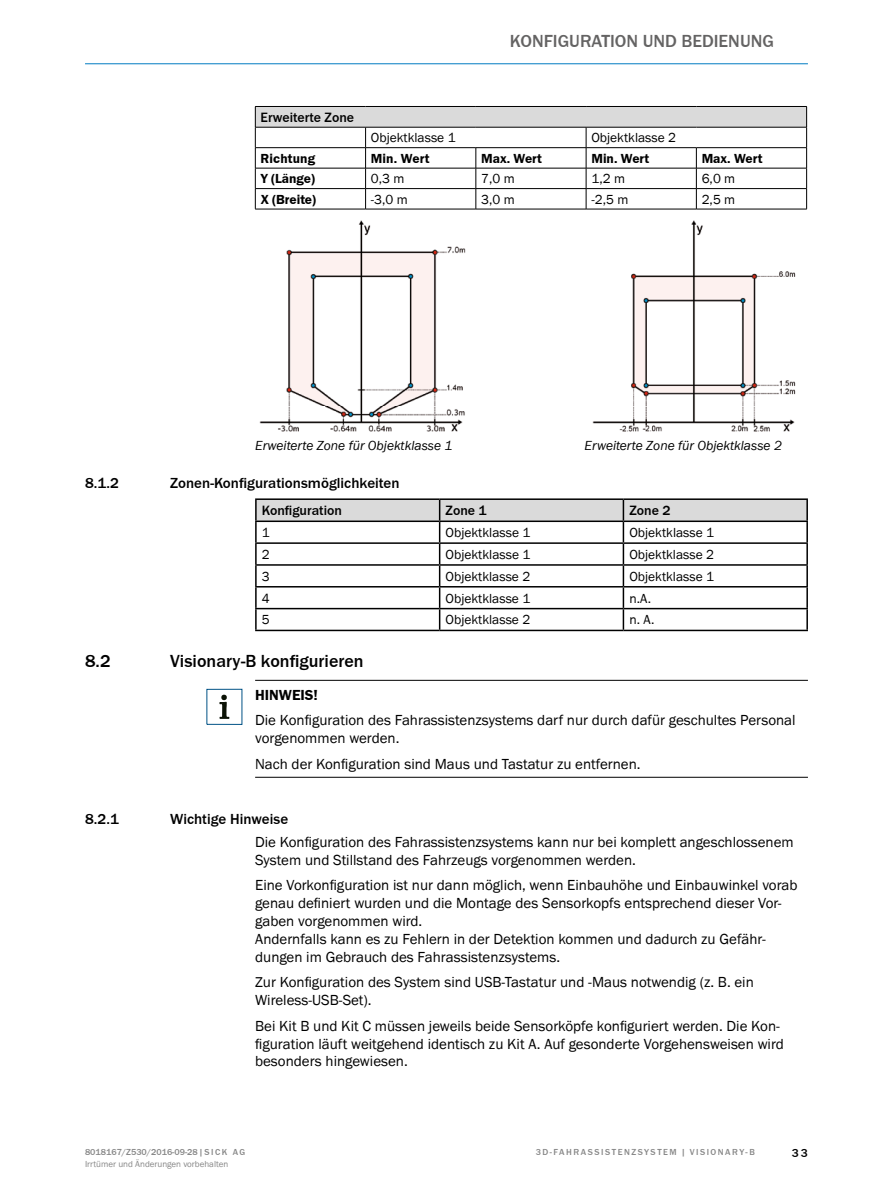
<style>
.page{position:relative;width:893px;height:1188px;background:#fff}
.page>*{position:absolute;margin:0;border:0;box-sizing:border-box;transform-origin:0 0}
.t1{font:500 18px "SICK Franklin";letter-spacing:.005em;color:#000}
.t2{font:500 18px "SICK Franklin";color:#646363}
.t3{font:15px/17.9px "SICK Franklin";color:#000}
.t4{font:500 15px "SICK Franklin";letter-spacing:.005em;color:#000}
.t5{font:700 15px "SICK Franklin";color:#000}
.t6{font:500 13.8px "SICK Franklin";color:#000}
.t7{font:13.5px "SICK Franklin";color:#000}
.t8{font:italic 13.5px "SICK Franklin";color:#000}
.t9{font:700 13.5px "SICK Franklin";color:#000}
.t10{font:500 12px "SICK Franklin";color:#000}
.t11{font:500 9px "SICK Franklin";letter-spacing:.17em;color:#878787}
.t12{font:9px "SICK Franklin";color:#878787}
.t13{font:500 9px "SICK Franklin";color:#878787}
</style>
<div class="page">
<hr style="left:85px;top:63px;width:723px;height:1px;background:#007cc2">
<div style="left:255px;top:106px;width:552px;height:21px;background:#dadada"></div>
<hr style="left:255px;top:106px;width:111px;height:1px;background:#000">
<hr style="left:366px;top:106px;width:110px;height:1px;background:#000">
<hr style="left:476px;top:106px;width:110px;height:1px;background:#000">
<hr style="left:586px;top:106px;width:110px;height:1px;background:#000">
<hr style="left:696px;top:106px;width:111px;height:1px;background:#000">
<hr style="left:255px;top:127px;width:111px;height:1px;background:#000">
<hr style="left:366px;top:127px;width:110px;height:1px;background:#000">
<hr style="left:476px;top:127px;width:110px;height:1px;background:#000">
<hr style="left:586px;top:127px;width:110px;height:1px;background:#000">
<hr style="left:696px;top:127px;width:111px;height:1px;background:#000">
<hr style="left:255px;top:147px;width:111px;height:1px;background:#000">
<hr style="left:366px;top:147px;width:110px;height:1px;background:#000">
<hr style="left:476px;top:147px;width:110px;height:1px;background:#000">
<hr style="left:586px;top:147px;width:110px;height:1px;background:#000">
<hr style="left:696px;top:147px;width:111px;height:1px;background:#000">
<hr style="left:255px;top:168px;width:111px;height:1px;background:#000">
<hr style="left:366px;top:168px;width:110px;height:1px;background:#000">
<hr style="left:476px;top:168px;width:110px;height:1px;background:#000">
<hr style="left:586px;top:168px;width:110px;height:1px;background:#000">
<hr style="left:696px;top:168px;width:111px;height:1px;background:#000">
<hr style="left:255px;top:188px;width:111px;height:1px;background:#000">
<svg style="left:255px;top:107px;width:1px;height:102px"></svg>
<hr style="left:366px;top:188px;width:110px;height:1px;background:#000">
<svg style="left:365px;top:127px;width:1px;height:82px"></svg>
<hr style="left:476px;top:188px;width:110px;height:1px;background:#000">
<svg style="left:476px;top:148px;width:1px;height:61px"></svg>
<hr style="left:586px;top:188px;width:110px;height:1px;background:#000">
<svg style="left:586px;top:127px;width:1px;height:82px"></svg>
<hr style="left:696px;top:188px;width:111px;height:1px;background:#000">
<svg style="left:696px;top:148px;width:1px;height:61px"></svg>
<svg style="left:806px;top:107px;width:1px;height:102px"></svg>
<hr style="left:255px;top:209px;width:111px;height:1px;background:#000">
<hr style="left:366px;top:209px;width:110px;height:1px;background:#000">
<hr style="left:476px;top:209px;width:110px;height:1px;background:#000">
<hr style="left:586px;top:209px;width:110px;height:1px;background:#000">
<hr style="left:696px;top:209px;width:111px;height:1px;background:#000">
<hr style="left:255px;top:498px;width:185px;height:2px;background:#000">
<hr style="left:255px;top:500px;width:2px;height:21px;background:#000">
<hr style="left:440px;top:498px;width:183px;height:2px;background:#000">
<hr style="left:623px;top:498px;width:185px;height:2px;background:#000">
<hr style="left:806px;top:500px;width:2px;height:21px;background:#000">
<hr style="left:255px;top:521px;width:185px;height:1px;background:#000">
<hr style="left:255px;top:522px;width:2px;height:20px;background:#000">
<hr style="left:623px;top:521px;width:185px;height:1px;background:#000">
<hr style="left:806px;top:522px;width:2px;height:20px;background:#000">
<hr style="left:255px;top:542px;width:185px;height:2px;background:#000">
<hr style="left:255px;top:544px;width:2px;height:20px;background:#000">
<hr style="left:623px;top:542px;width:185px;height:2px;background:#000">
<hr style="left:806px;top:544px;width:2px;height:20px;background:#000">
<hr style="left:255px;top:564px;width:185px;height:2px;background:#000">
<hr style="left:255px;top:566px;width:2px;height:20px;background:#000">
<hr style="left:623px;top:564px;width:185px;height:2px;background:#000">
<hr style="left:806px;top:566px;width:2px;height:20px;background:#000">
<hr style="left:255px;top:586px;width:185px;height:2px;background:#000">
<hr style="left:255px;top:588px;width:2px;height:20px;background:#000">
<hr style="left:623px;top:586px;width:185px;height:2px;background:#000">
<hr style="left:806px;top:588px;width:2px;height:20px;background:#000">
<hr style="left:255px;top:608px;width:185px;height:1px;background:#000">
<hr style="left:255px;top:609px;width:2px;height:21px;background:#000">
<hr style="left:623px;top:608px;width:185px;height:1px;background:#000">
<svg style="left:256px;top:499px;width:551px;height:131px"></svg>
<hr style="left:806px;top:609px;width:2px;height:21px;background:#000">
<hr style="left:255px;top:630px;width:185px;height:1px;background:#000">
<hr style="left:440px;top:630px;width:183px;height:1px;background:#000">
<hr style="left:623px;top:630px;width:185px;height:1px;background:#000">
<hr style="left:255px;top:680px;width:553px;height:1px;background:#000">
<hr style="left:255px;top:777px;width:553px;height:1px;background:#000">
<div style="left:206px;top:689px;width:36px;height:36px;border:1px solid #005286"></div>
<svg style="left:219px;top:695px;width:11px;height:24px"></svg>
<img style="left:592px;top:220px;width:204px;height:212px">
<img style="left:259px;top:220px;width:207px;height:212px">
<p class="t2" style="left:510px;top:30px;width:266px">KONFIGURATION UND BEDIENUNG</p>
<p class="t6" style="left:261px;top:109px;width:95px">Erweiterte Zone</p>
<p class="t7" style="left:371px;top:129px;width:86px">Objektklasse 1</p>
<p class="t7" style="left:591px;top:129px;width:86px">Objektklasse 2</p>
<p class="t9" style="left:261px;top:150px;width:56px">Richtung</p>
<p class="t9" style="left:371px;top:150px;width:60px">Min. Wert</p>
<p class="t9" style="left:481px;top:150px;width:62px">Max. Wert</p>
<p class="t9" style="left:591px;top:150px;width:59px">Min. Wert</p>
<p class="t9" style="left:702px;top:150px;width:62px">Max. Wert</p>
<p class="t9" style="left:261px;top:170px;width:56px">Y (Länge)</p>
<p class="t7" style="left:371px;top:170px;width:35px">0,3 m</p>
<p class="t7" style="left:481px;top:170px;width:35px">7,0 m</p>
<p class="t7" style="left:591px;top:170px;width:35px">1,2 m</p>
<p class="t7" style="left:702px;top:170px;width:35px">6,0 m</p>
<p class="t9" style="left:261px;top:191px;width:57px">X (Breite)</p>
<p class="t7" style="left:371px;top:191px;width:38px">-3,0 m</p>
<p class="t7" style="left:481px;top:191px;width:35px">3,0 m</p>
<p class="t7" style="left:591px;top:191px;width:38px">-2,5 m</p>
<p class="t7" style="left:702px;top:191px;width:35px">2,5 m</p>
<p class="t8" style="left:255px;top:437px;width:199px">Erweiterte Zone für Objektklasse 1</p>
<p class="t8" style="left:585px;top:437px;width:199px">Erweiterte Zone für Objektklasse 2</p>
<p class="t4" style="left:85px;top:474px;width:35px">8.1.2</p>
<p class="t4" style="left:170px;top:474px;width:231px">Zonen-Konfigurationsmöglichkeiten</p>
<p class="t6" style="left:262px;top:502px;width:82px">Konfiguration</p>
<p class="t6" style="left:446px;top:502px;width:43px">Zone 1</p>
<p class="t6" style="left:629px;top:502px;width:43px">Zone 2</p>
<p class="t7" style="left:262px;top:524px;width:9px">1</p>
<p class="t7" style="left:446px;top:524px;width:86px">Objektklasse 1</p>
<p class="t7" style="left:629px;top:524px;width:86px">Objektklasse 1</p>
<p class="t7" style="left:262px;top:546px;width:9px">2</p>
<p class="t7" style="left:446px;top:546px;width:86px">Objektklasse 1</p>
<p class="t7" style="left:629px;top:546px;width:86px">Objektklasse 2</p>
<p class="t7" style="left:262px;top:568px;width:9px">3</p>
<p class="t7" style="left:446px;top:568px;width:86px">Objektklasse 2</p>
<p class="t7" style="left:629px;top:568px;width:86px">Objektklasse 1</p>
<p class="t7" style="left:262px;top:590px;width:9px">4</p>
<p class="t7" style="left:446px;top:590px;width:86px">Objektklasse 1</p>
<p class="t7" style="left:629px;top:590px;width:23px">n.A.</p>
<p class="t7" style="left:262px;top:612px;width:9px">5</p>
<p class="t7" style="left:446px;top:612px;width:86px">Objektklasse 2</p>
<p class="t7" style="left:629px;top:612px;width:27px">n. A.</p>
<p class="t1" style="left:85px;top:650px;width:27px">8.2</p>
<p class="t1" style="left:170px;top:650px;width:195px">Visionary-B konfigurieren</p>
<p class="t5" style="left:255px;top:686px;width:64px">HINWEIS!</p>
<p class="t3" style="left:255px;top:712px;width:542px">Die Konfiguration des Fahrassistenzsystems darf nur durch dafür geschultes Personal vorgenommen werden.</p>
<p class="t3" style="left:255px;top:755px;width:387px">Nach der Konfiguration sind Maus und Tastatur zu entfernen.</p>
<p class="t4" style="left:85px;top:810px;width:35px">8.2.1</p>
<p class="t4" style="left:170px;top:810px;width:120px">Wichtige Hinweise</p>
<p class="t3" style="left:255px;top:833px;width:540px">Die Konfiguration des Fahrassistenzsystems kann nur bei komplett angeschlossenem<br>System und Stillstand des Fahrzeugs vorgenommen werden.</p>
<p class="t3" style="left:255px;top:876px;width:544px">Eine Vorkonfiguration ist nur dann möglich, wenn Einbauhöhe und Einbauwinkel vorab genau definiert wurden und die Montage des Sensorkopfs entsprechend dieser Vor&shy;gaben vorgenommen wird.<br>Andernfalls kann es zu Fehlern in der Detektion kommen und dadurch zu Gefähr&shy;dungen im Gebrauch des Fahrassistenzsystems.</p>
<p class="t3" style="left:255px;top:974px;width:500px">Zur Konfiguration des System sind USB-Tastatur und -Maus notwendig (z. B. ein<br>Wireless-USB-Set).</p>
<p class="t3" style="left:255px;top:1017px;width:530px">Bei Kit B und Kit C müssen jeweils beide Sensorköpfe konfiguriert werden. Die Kon&shy;figuration läuft weitgehend identisch zu Kit A. Auf gesonderte Vorgehensweisen wird besonders hingewiesen.</p>
<p class="t13" style="left:85px;top:1146px;width:162px">8018167/Z530/2016-09-28|S I C K AG</p>
<p class="t11" style="left:536px;top:1146px;width:221px">3D-FAHRASSISTENZSYSTEM | VISIONARY-B</p>
<p class="t12" style="left:85px;top:1159px;width:145px">Irrtümer und Änderungen vorbehalten</p>
<p class="t10" style="left:792px;top:1145px;width:18px">33</p>
</div>
